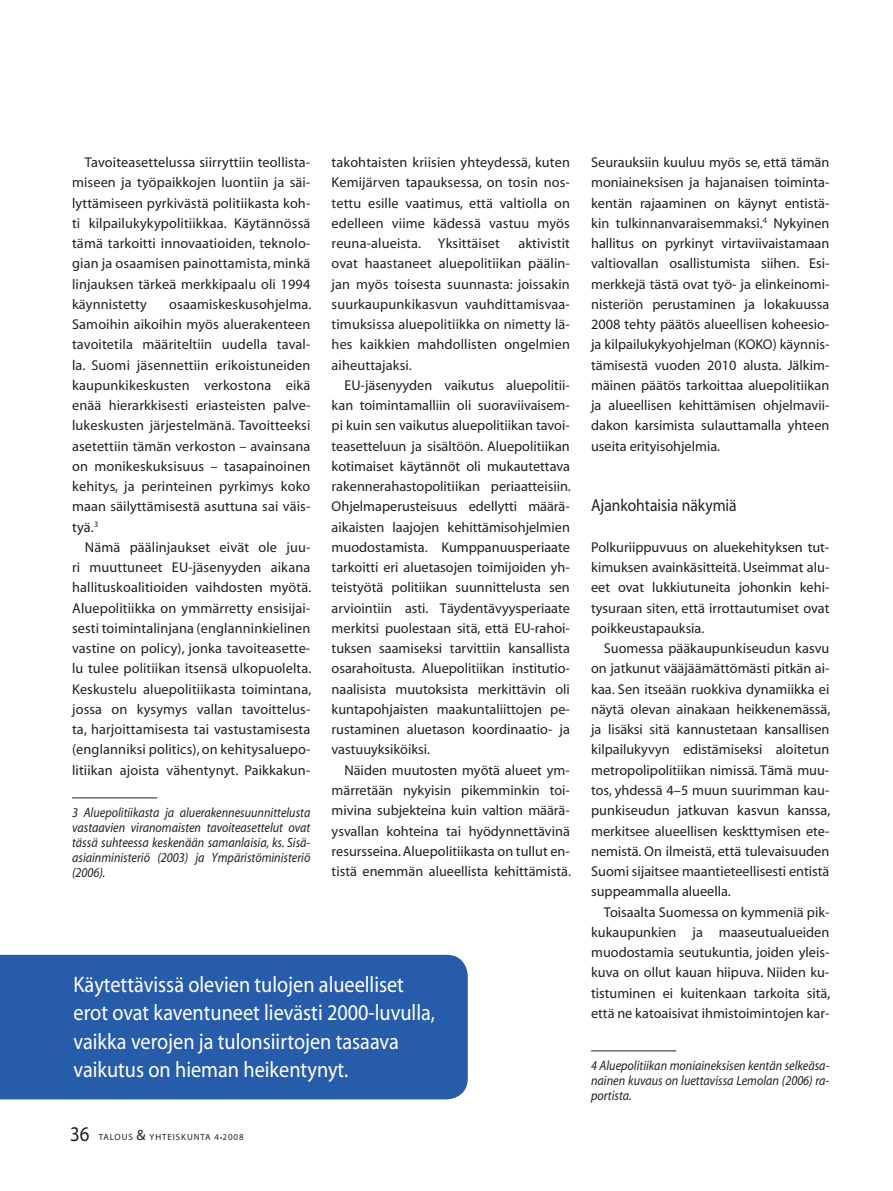
<style>
.page{position:relative;width:893px;height:1191px;background:#fff}
.page>*{position:absolute;margin:0;border:0;box-sizing:border-box;transform-origin:0 0}
.t1{font:22.5px/28.5px "Myriad";color:#fff;scale:.9 1}
.t2{font:21px "Myriad";color:#231f20;scale:.9 1}
.t3{font:17.25px "Myriad";color:#231f20;scale:.9 1}
.t4{font:14.25px/20.2px "Myriad";color:#231f20;text-align:justify}
.t5{font:italic 13.5px/15px "Myriad";color:#231f20;text-align:justify;scale:.9 1}
.t6{font:9px "Myriad";letter-spacing:.1em;color:#231f20}
.s1{font-size:15px}
</style>
<div class="page">
<hr style="left:72px;top:797px;width:85px;height:1px;background:#231f20">
<hr style="left:591px;top:1050px;width:85px;height:1px;background:#231f20">
<div style="left:0;top:954px;width:468px;height:145px;background:#275caa"></div>
<p class="t4" style="left:72px;top:153px;width:240px;text-indent:13px">Tavoiteasettelussa siirryttiin teollista&shy;miseen ja työpaikkojen luontiin ja säi&shy;lyttämiseen pyrkivästä politiikasta koh&shy;ti kilpailukykypolitiikkaa. Käytännössä tämä tarkoitti innovaatioiden, teknolo&shy;gian ja osaamisen painottamista, minkä linjauksen tärkeä merkkipaalu oli 1994 käynnistetty</p>
<p class="t4" style="left:72px;top:295px;width:241px;text-indent:97px">osaamiskeskusohjelma.<br>Samoihin aikoihin myös aluerakenteen tavoitetila määriteltiin uudella taval&shy;la. Suomi jäsennettiin erikoistuneiden kaupunkikeskusten verkostona eikä enää hierarkkisesti eriasteisten palve&shy;lukeskusten järjestelmänä. Tavoitteeksi asetettiin tämän verkoston – avainsana on monikeskuksisuus – tasapainoinen kehitys, ja perinteinen pyrkimys koko maan säilyttämisestä asuttuna sai väis&shy;tyä.<sup>3</sup></p>
<p class="t4" style="left:72px;top:538px;width:241px;text-indent:13px">Nämä päälinjaukset eivät ole juu&shy;ri muuttuneet EU-jäsenyyden aikana hallituskoalitioiden vaihdosten myötä.<br>Aluepolitiikka on ymmärretty ensisijai&shy;sesti toimintalinjana (englanninkielinen vastine on policy), jonka tavoiteasette&shy;lu tulee politiikan itsensä ulkopuolelta.<br>Keskustelu aluepolitiikasta toimintana, jossa on kysymys vallan tavoittelus&shy;ta, harjoittamisesta tai vastustamisesta (englanniksi politics), on kehitysaluepo&shy;litiikan ajoista vähentynyt. Paikkakun-</p>
<p class="t5" style="left:72px;top:806px;width:266px">3 Aluepolitiikasta ja aluerakennesuunnittelusta vastaavien viranomaisten tavoiteasettelut ovat tässä suhteessa keskenään samanlaisia, ks. Sisä&shy;asiainministeriö (2003) ja Ympäristöministeriö (2006).</p>
<p class="t4" style="left:331px;top:153px;width:240px">takohtaisten kriisien yhteydessä, kuten Kemijärven tapauksessa, on tosin nos&shy;tettu esille vaatimus, että valtiolla on edelleen viime kädessä vastuu myös reuna-alueista. Yksittäiset</p>
<p class="t4" style="left:331px;top:234px;width:240px;text-indent:187px">aktivistit ovat haastaneet aluepolitiikan päälin&shy;jan myös toisesta suunnasta: joissakin suurkaupunkikasvun vauhdittamisvaa&shy;timuksissa aluepolitiikka on nimetty lä&shy;hes kaikkien mahdollisten ongelmien aiheuttajaksi.</p>
<p class="t4" style="left:331px;top:376px;width:241px;text-indent:13px">EU-jäsenyyden vaikutus aluepolitii&shy;kan toimintamalliin oli suoraviivaisem&shy;pi kuin sen vaikutus aluepolitiikan tavoi&shy;teasetteluun ja sisältöön. Aluepolitiikan kotimaiset käytännöt oli mukautettava rakennerahastopolitiikan periaatteisiin.<br>Ohjelmaperusteisuus edellytti määrä&shy;aikaisten laajojen kehittämisohjelmien muodostamista. Kumppanuusperiaate tarkoitti eri aluetasojen toimijoiden yh&shy;teistyötä politiikan suunnittelusta sen arviointiin asti. Täydentävyysperiaate merkitsi puolestaan sitä, että EU-rahoi&shy;tuksen saamiseksi tarvittiin kansallista osarahoitusta. Aluepolitiikan institutio&shy;naalisista muutoksista merkittävin oli kuntapohjaisten maakuntaliittojen pe&shy;rustaminen aluetason koordinaatio- ja vastuuyksiköiksi.</p>
<p class="t4" style="left:331px;top:761px;width:241px;text-indent:13px">Näiden muutosten myötä alueet ym&shy;märretään nykyisin pikemminkin toi&shy;mivina subjekteina kuin valtion määrä&shy;ysvallan kohteina tai hyödynnettävinä resursseina. Aluepolitiikasta on tullut en&shy;tistä enemmän alueellista kehittämistä.</p>
<h1 class="t1" style="left:74px;top:971px;width:403px">Käytettävissä olevien tulojen alueelliset erot ovat kaventuneet lievästi 2000-luvulla, vaikka verojen ja tulonsiirtojen tasaava vaikutus on hieman heikentynyt.</h1>
<h2 class="t2" style="left:70px;top:1126px;width:23px">36</h2>
<p class="t6" style="left:99px;top:1133px;width:146px">TALOUS <span class="s1">&amp;</span> YHTEISKUNTA 4 2008</p>
<p class="t4" style="left:591px;top:153px;width:240px">Seurauksiin kuuluu myös se, että tämän moniaineksisen ja hajanaisen toiminta&shy;kentän rajaaminen on käynyt entistä&shy;kin tulkinnanvaraisemmaksi.<sup>4</sup> Nykyinen hallitus on pyrkinyt virtaviivaistamaan valtiovallan osallistumista siihen. Esi&shy;merkkejä tästä ovat työ- ja elinkeinomi&shy;nisteriön perustaminen ja lokakuussa 2008 tehty päätös alueellisen koheesio&shy;ja kilpailukykyohjelman (KOKO) käynnis&shy;tämisestä vuoden 2010 alusta. Jälkim&shy;mäinen päätös tarkoittaa aluepolitiikan ja alueellisen kehittämisen ohjelmavii&shy;dakon karsimista sulauttamalla yhteen useita erityisohjelmia.</p>
<p class="t3" style="left:591px;top:499px;width:163px">Ajankohtaisia näkymiä</p>
<p class="t4" style="left:591px;top:538px;width:240px">Polkuriippuvuus on aluekehityksen tut&shy;kimuksen avainkäsitteitä. Useimmat alu&shy;eet ovat lukkiutuneita johonkin kehi&shy;tysuraan siten, että irrottautumiset ovat poikkeustapauksia.</p>
<p class="t4" style="left:591px;top:639px;width:241px;text-indent:13px">Suomessa pääkaupunkiseudun kasvu on jatkunut vääjäämättömästi pitkän ai&shy;kaa. Sen itseään ruokkiva dynamiikka ei näytä olevan ainakaan heikkenemässä, ja lisäksi sitä kannustetaan kansallisen kilpailukyvyn edistämiseksi aloitetun metropolipolitiikan nimissä. Tämä muu&shy;tos, yhdessä 4–5 muun suurimman kau&shy;punkiseudun jatkuvan kasvun kanssa, merkitsee alueellisen keskttymisen ete&shy;nemistä. On ilmeistä, että tulevaisuuden Suomi sijaitsee maantieteellisesti entistä suppeammalla alueella.</p>
<p class="t4" style="left:591px;top:902px;width:241px;text-indent:13px">Toisaalta Suomessa on kymmeniä pik&shy;kukaupunkien ja maaseutualueiden muodostamia seutukuntia, joiden yleis&shy;kuva on ollut kauan hiipuva. Niiden ku&shy;tistuminen ei kuitenkaan tarkoita sitä, että ne katoaisivat ihmistoimintojen kar-</p>
<p class="t5" style="left:591px;top:1059px;width:266px">4 Aluepolitiikan moniaineksisen kentän selkeäsa&shy;nainen kuvaus on luettavissa Lemolan (2006) ra&shy;portista.</p>
</div>
